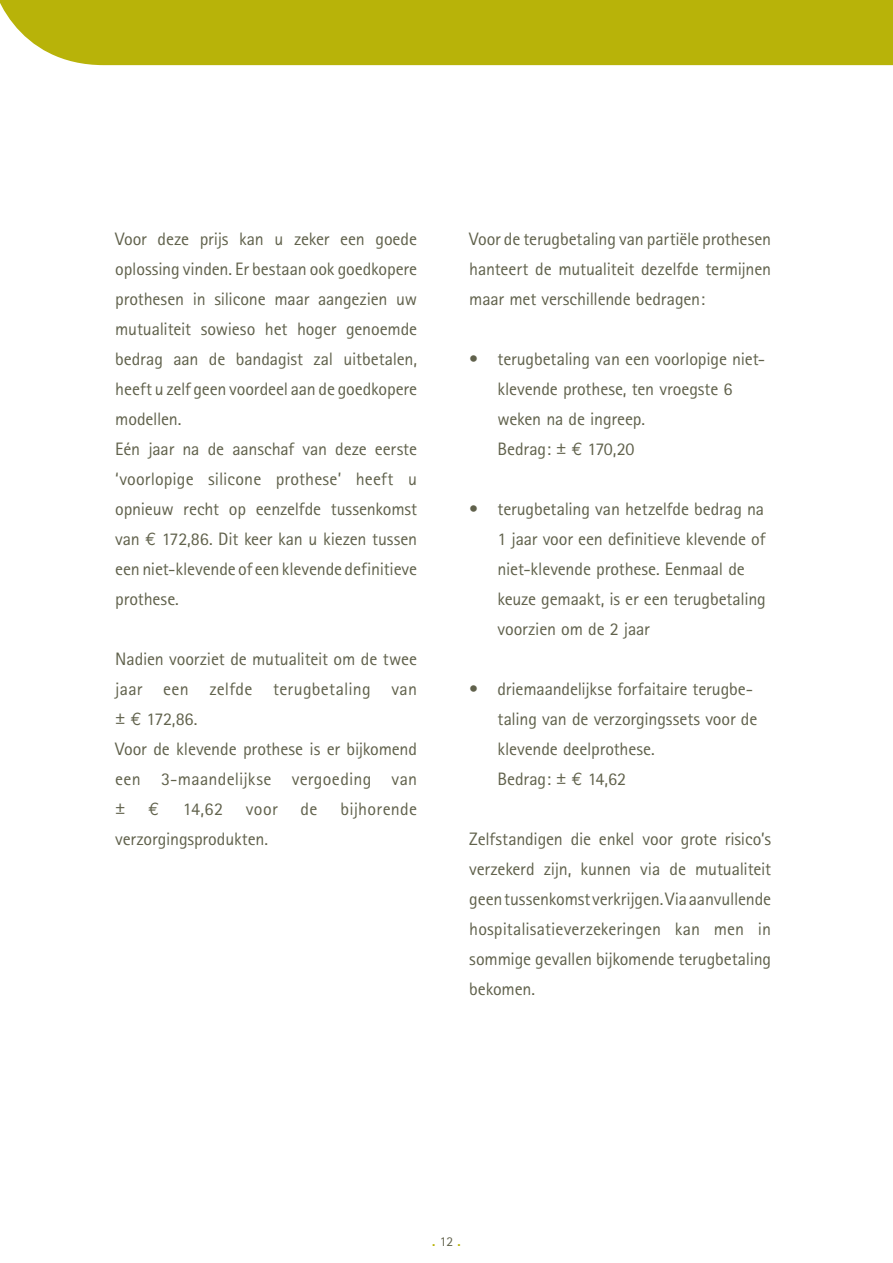
<style>
.page{position:relative;width:893px;height:1263px;background:#fff}
.page>*{position:absolute;margin:0;border:0;box-sizing:border-box;transform-origin:0 0}
.t1{font:18px/30px "Rotis Sans Serif";letter-spacing:-.01em;color:#60614b}
.t2{font:18px "Rotis Sans Serif";letter-spacing:.015em;color:#60614b}
.t3{font:18px "Euro Mono";color:#60614b}
.t4{font:700 13.5px "Rotis Sans Serif";color:#b8b309}
.s1{font-family:"Euro Mono"}
.s2{font-weight:400;color:#60614b}
</style>
<div class="page">
<div style="left:0;top:0;width:892px;height:65px;background:#b8b309"></div>
<svg style="left:892px;top:0;width:1px;height:65px"></svg>
<p class="t1" style="left:115px;top:224px;width:303px">Voor deze prijs kan u zeker een goede oplossing vinden. Er bestaan ook goedkopere prothesen in silicone maar aangezien uw mutualiteit sowieso het hoger genoemde bedrag aan de bandagist zal uitbetalen, heeft u zelf geen voordeel aan de goedkopere modellen.<br>Eén jaar na de aanschaf van deze eerste ‘voorlopige silicone prothese’ heeft u opnieuw recht op eenzelfde tussenkomst van <span class="s1">?</span> 172,86. Dit keer kan u kiezen tussen een niet-klevende of een klevende definitieve prothese.</p>
<p class="t1" style="left:115px;top:644px;width:303px">Nadien voorziet de mutualiteit om de twee jaar een zelfde terugbetaling van ± <span class="s1">?</span> 172,86.<br>Voor de klevende prothese is er bijkomend een 3-maandelijkse vergoeding van</p>
<p class="t1" style="left:115px;top:791px;width:12px">±</p>
<p class="t3" style="left:148px;top:798px;width:12px">?</p>
<p class="t1" style="left:183px;top:794px;width:42px">14,62</p>
<p class="t1" style="left:246px;top:794px;width:33px">voor</p>
<p class="t1" style="left:301px;top:794px;width:18px">de</p>
<p class="t2" style="left:340px;top:798px;width:78px">bijhorende</p>
<p class="t1" style="left:115px;top:824px;width:154px">verzorgingsprodukten.</p>
<p class="t1" style="left:469px;top:224px;width:303px;text-align:justify">Voor de terugbetaling van partiële prothesen hanteert de mutualiteit dezelfde termijnen maar met verschillende bedragen:</p>
<p class="t1" style="left:497px;top:344px;width:269px;text-indent:-28px">• terugbetaling van een voorlopige niet&shy;klevende prothese, ten vroegste 6 weken na de ingreep.<br>Bedrag: ± <span class="s1">?</span> 170,20</p>
<p class="t1" style="left:497px;top:494px;width:270px;text-indent:-28px">• terugbetaling van hetzelfde bedrag na 1 jaar voor een definitieve klevende of niet-klevende prothese. Eenmaal de keuze gemaakt, is er een terugbetaling voorzien om de 2 jaar</p>
<p class="t1" style="left:498px;top:674px;width:261px;text-indent:-28px">• driemaandelijkse forfaitaire terugbe&shy;taling van de verzorgingssets voor de klevende deelprothese.<br>Bedrag: ± <span class="s1">?</span> 14,62</p>
<p class="t1" style="left:469px;top:824px;width:303px;text-align:justify">Zelfstandigen die enkel voor grote risico’s verzekerd zijn, kunnen via de mutualiteit geen tussenkomst verkrijgen. Via aanvullende hospitalisatieverzekeringen kan men in sommige gevallen bijkomende terugbetaling bekomen.</p>
<p class="t4" style="left:432px;top:1232px;width:30px">.<span class="s2">12</span>.</p>
</div>
